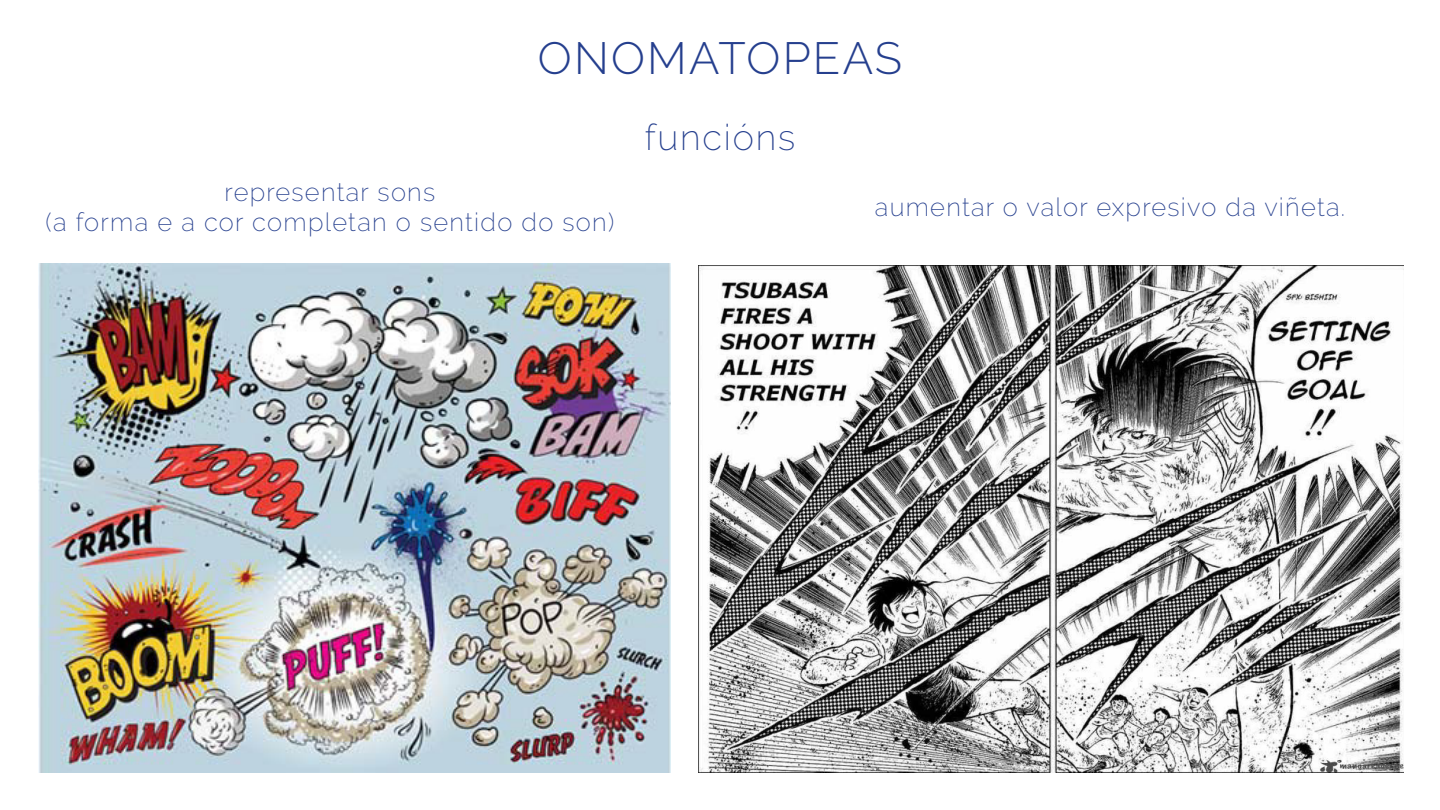
<style>
.page{position:relative;width:1440px;height:810px;background:#fff}
.page>*{position:absolute;margin:0;border:0;box-sizing:border-box;transform-origin:0 0}
.t1{font:300 45px "Raleway";letter-spacing:.05em;color:#253f8e}
.t2{font:200 36px "Raleway";letter-spacing:.05em;color:#253f8e}
.t3{font:200 25.5px "Raleway";letter-spacing:.05em;color:#253f8e}
</style>
<div class="page">
<img style="left:38px;top:263px;width:632px;height:509px">
<img style="left:698px;top:265px;width:705px;height:507px">
<p class="t1" style="left:538px;top:32px;width:366px">ONOMATOPEAS</p>
<p class="t3" style="left:225px;top:177px;width:212px">representar sons</p>
<p class="t3" style="left:46px;top:207px;width:570px">(a forma e a cor completan o sentido do son)</p>
<p class="t2" style="left:645px;top:116px;width:152px">funcións</p>
<p class="t3" style="left:875px;top:192px;width:472px">aumentar o valor expresivo da viñeta.</p>
</div>
